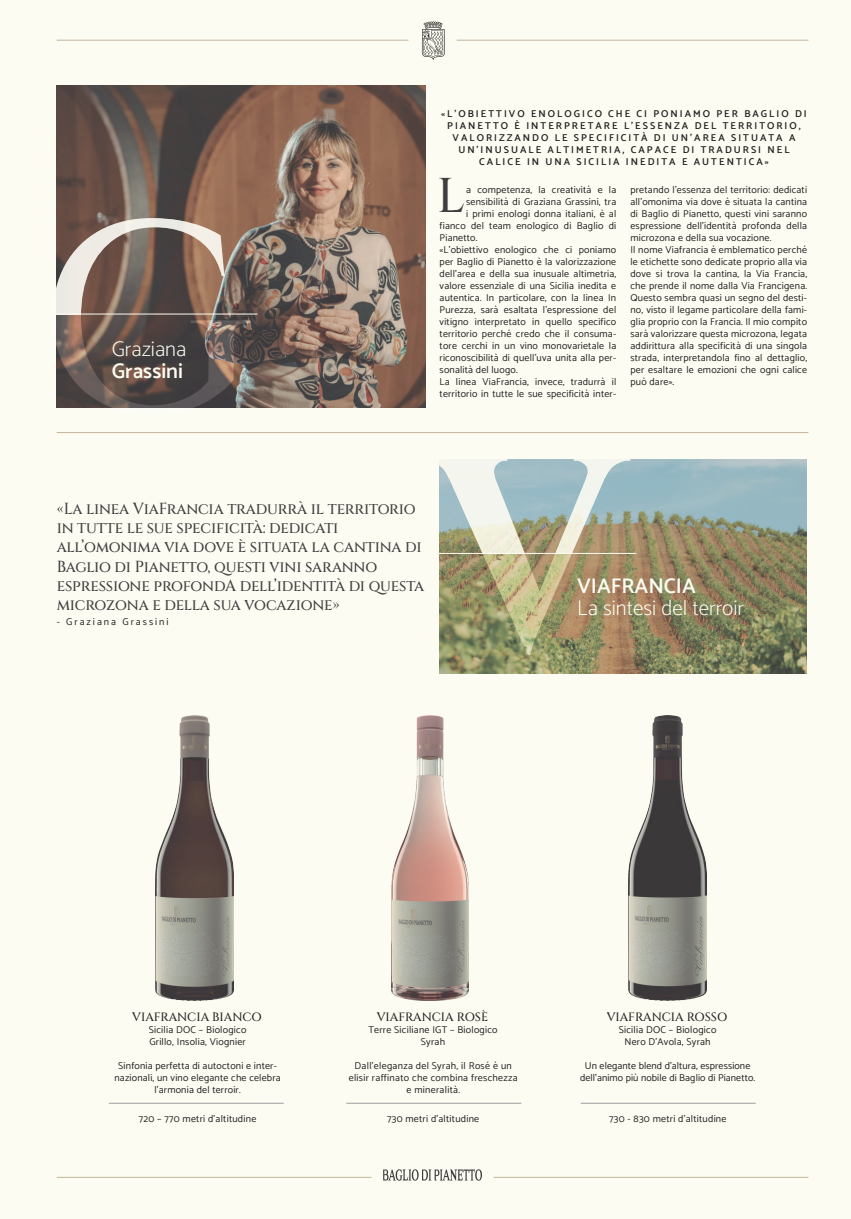
<style>
.page{position:relative;width:851px;height:1219px;background:#fff}
.page>*{position:absolute;margin:0;border:0;box-sizing:border-box;transform-origin:0 0}
.t1{font:500 48.7px "Cinzel";color:#3e3e3f}
.t2{font:200 21.4px "Catamaran";color:#fdfcf2}
.t3{font:600 21.4px "Catamaran";color:#fdfcf2}
.t4{font:500 16px/19.2px "Cinzel";letter-spacing:-.01em;color:#3e3e3f;scale:.96 1}
.t5{font:500 12px "Cinzel";color:#231f20}
.t6{font:10px/12px "Catamaran";letter-spacing:.02em;color:#231f20;text-align:center}
.t7{font:600 10px/12px "Catamaran";letter-spacing:.2em;color:#231f20;text-align:center}
.t8{font:10px "Catamaran";letter-spacing:.2em;color:#231f20}
</style>
<div class="page">
<div style="left:0;top:0;width:850px;height:1219px;background:#fdfcf2"></div>
<hr style="left:57px;top:40px;width:351px;height:1px;background:#c3b49b">
<hr style="left:57px;top:1177px;width:314px;height:1px;background:#c3b49b">
<hr style="left:456px;top:40px;width:352px;height:1px;background:#c3b49b">
<hr style="left:493px;top:1177px;width:315px;height:1px;background:#c3b49b">
<svg style="left:383px;top:1169px;width:99px;height:12px"></svg>
<svg style="left:422px;top:22px;width:22px;height:38px"></svg>
<img style="left:57px;top:86px;width:368px;height:321px">
<svg style="left:56px;top:218px;width:195px;height:190px;background:#76675f"></svg>
<hr style="left:41px;top:314px;width:216px;height:1px;background:#fdfcf2">
<hr style="left:57px;top:432px;width:751px;height:1px;background:#c3b49b">
<img style="left:439px;top:460px;width:367px;height:213px">
<hr style="left:417px;top:553px;width:219px;height:1px;background:#fdfcf2">
<svg style="left:439px;top:459px;width:191px;height:196px;background:#adad93"></svg>
<img style="left:628px;top:715px;width:78px;height:285px">
<hr style="left:580px;top:1103px;width:175px;height:1px;background:#9d9fa2">
<img style="left:156px;top:715px;width:78px;height:285px">
<hr style="left:109px;top:1103px;width:175px;height:1px;background:#9d9fa2">
<img style="left:392px;top:715px;width:76px;height:285px">
<hr style="left:346px;top:1103px;width:175px;height:1px;background:#9d9fa2">
<h2 class="t2" style="left:112px;top:333px;width:76px">Graziana</h2>
<h2 class="t3" style="left:112px;top:354px;width:73px">Grassini</h2>
<p class="t7" style="left:441px;top:107px;width:367px">«L’OBIETTIVO ENOLOGICO CHE CI PONIAMO PER BAGLIO DI PIANETTO È INTERPRETARE L’ESSENZA DEL TERRITORIO, VALORIZZANDO LE SPECIFICITÀ DI UN’AREA SITUATA A UN’INUSUALE ALTIMETRIA, CAPACE DI TRADURSI NEL CALICE IN UNA SICILIA INEDITA E AUTENTICA»</p>
<h1 class="t1" style="left:437px;top:165px;width:30px">L</h1>
<p class="t6" style="left:466px;top:183px;width:151px">a competenza, la creatività e la</p>
<p class="t6" style="left:466px;top:195px;width:151px">sensibilità di Graziana Grassini, tra</p>
<p class="t6" style="left:466px;top:207px;width:151px">i primi enologi donna italiani, è al</p>
<p class="t6" style="left:439px;top:219px;width:178px">fianco del team enologico di Baglio di</p>
<p class="t6" style="left:439px;top:231px;width:39px">Pianetto.</p>
<p class="t6" style="left:439px;top:243px;width:178px">«L’obiettivo enologico che ci poniamo</p>
<p class="t6" style="left:439px;top:255px;width:178px">per Baglio di Pianetto è la valorizzazione</p>
<p class="t6" style="left:439px;top:267px;width:178px">dell’area e della sua inusuale altimetria,</p>
<p class="t6" style="left:439px;top:279px;width:178px">valore essenziale di una Sicilia inedita e</p>
<p class="t6" style="left:439px;top:291px;width:178px">autentica. In particolare, con la linea In</p>
<p class="t6" style="left:439px;top:303px;width:178px">Purezza, sarà esaltata l’espressione del</p>
<p class="t6" style="left:439px;top:315px;width:178px">vitigno interpretato in quello specifico</p>
<p class="t6" style="left:439px;top:327px;width:178px">territorio perché credo che il consuma-</p>
<p class="t6" style="left:439px;top:339px;width:178px">tore cerchi in un vino monovarietale la</p>
<p class="t6" style="left:439px;top:351px;width:178px">riconoscibilità di quell’uva unita alla per-</p>
<p class="t6" style="left:439px;top:363px;width:80px">sonalità del luogo.</p>
<p class="t6" style="left:439px;top:375px;width:178px">La linea ViaFrancia, invece, tradurrà il</p>
<p class="t6" style="left:439px;top:387px;width:178px">territorio in tutte le sue specificità inter-</p>
<p class="t6" style="left:630px;top:183px;width:178px;text-align:left">pretando l’essenza del territorio: dedicati all’omonima via dove è situata la cantina di Baglio di Pianetto, questi vini saranno espressione dell’identità profonda della microzona e della sua vocazione.<br>Il nome Viafrancia è emblematico perché le etichette sono dedicate proprio alla via dove si trova la cantina, la Via Francia, che prende il nome dalla Via Francigena.<br>Questo sembra quasi un segno del desti&shy;no, visto il legame particolare della fami&shy;glia proprio con la Francia. Il mio compito sarà valorizzare questa microzona, legata addirittura alla specificità di una singola strada, interpretandola fino al dettaglio, per esaltare le emozioni che ogni calice può dare».</p>
<p class="t4" style="left:57px;top:500px;width:384px">«La linea ViaFrancia tradurrà il territorio in tutte le sue specificità: dedicati all’omonima via dove è situata la cantina di Baglio di Pianetto, questi vini saranno espressione profondA dell’identità di questa microzona e della sua vocazione»</p>
<p class="t8" style="left:57px;top:614px;width:113px">- Graziana Grassini</p>
<h2 class="t3" style="left:577px;top:570px;width:120px">VIAFRANCIA</h2>
<h2 class="t2" style="left:577px;top:591px;width:168px">La sintesi del terroir</h2>
<p class="t5" style="left:132px;top:1009px;width:131px">VIAFRANCIA BIANCO</p>
<p class="t6" style="left:149px;top:1023px;width:99px;text-align:left">Sicilia DOC – Biologico<br>Grillo, Insolia, Viognier</p>
<p class="t6" style="left:114px;top:1059px;width:168px">Sinfonia perfetta di autoctoni e inter&shy;nazionali, un vino elegante che celebra l’armonia del terroir.</p>
<p class="t6" style="left:139px;top:1112px;width:119px">720 – 770 metri d’altitudine</p>
<p class="t5" style="left:377px;top:1009px;width:113px">VIAFRANCIA ROSÈ</p>
<p class="t6" style="left:368px;top:1023px;width:131px">Terre Siciliane IGT – Biologico<br>Syrah</p>
<p class="t6" style="left:349px;top:1059px;width:170px">Dall’eleganza del Syrah, il Rosé è un elisir raffinato che combina freschezza e mineralità.</p>
<p class="t6" style="left:387px;top:1112px;width:94px">730 metri d’altitudine</p>
<p class="t5" style="left:606px;top:1009px;width:122px">VIAFRANCIA ROSSO</p>
<p class="t6" style="left:618px;top:1023px;width:99px">Sicilia DOC – Biologico<br>Nero D’Avola, Syrah</p>
<p class="t6" style="left:580px;top:1059px;width:176px">Un elegante blend d’altura, espressione dell’animo più nobile di Baglio di Pianetto.</p>
<p class="t6" style="left:609px;top:1112px;width:119px">730 - 830 metri d’altitudine</p>
</div>
